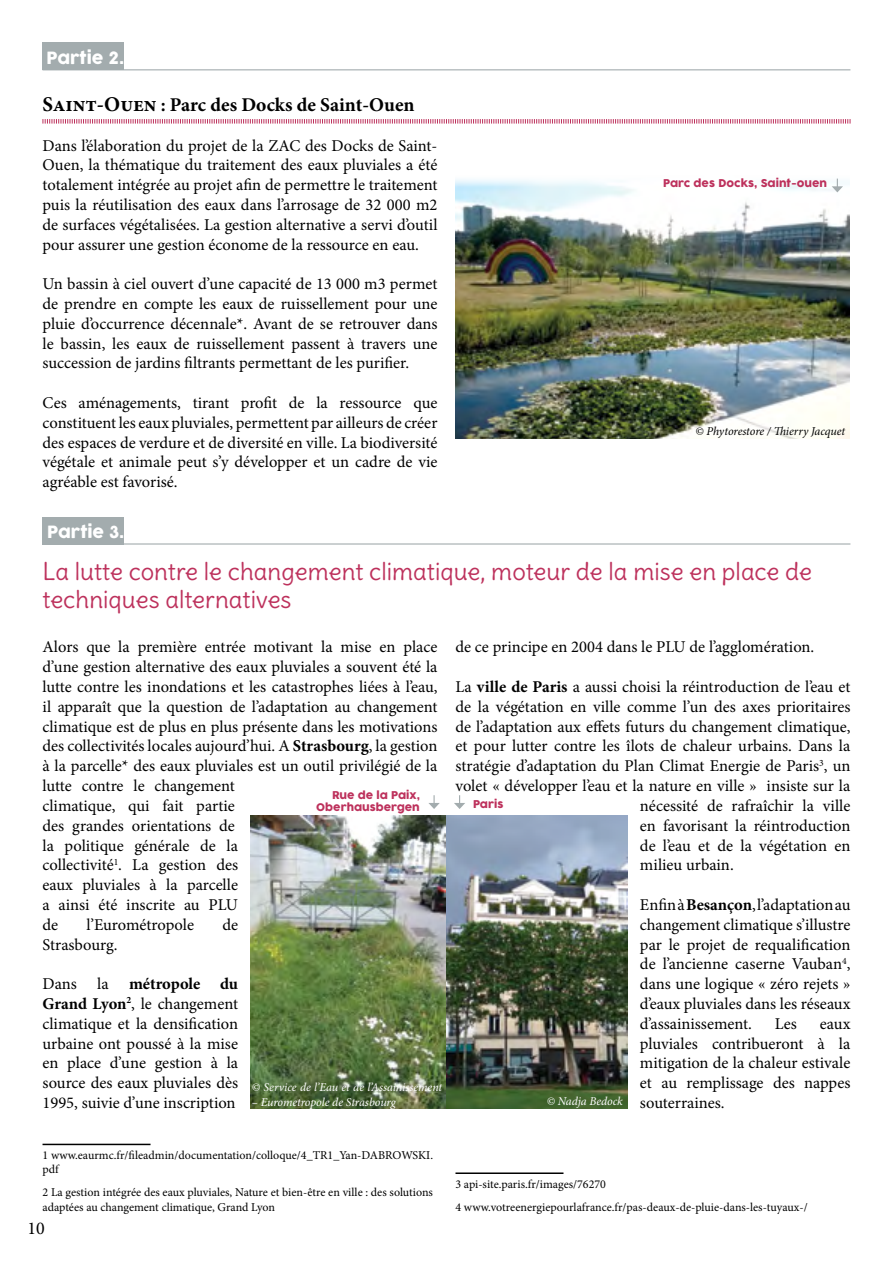
<style>
.page{position:relative;width:893px;height:1263px;background:#fff}
.page>*{position:absolute;margin:0;border:0;box-sizing:border-box;transform-origin:0 0}
.t1{font:24px/28.8px "Delius";color:#bd315c}
.t2{font:700 19.5px "Minion Pro";letter-spacing:.005em;color:#000}
.t3{font:18px "Minion Pro";color:#000}
.t4{font:16.5px/19.8px "Minion Pro";color:#000;text-align:justify}
.t5{font:16.5px "COCOGOOSE";color:#fff}
.t6{font:12px/14.4px "Minion Pro";color:#000}
.t7{font:italic 12px "Minion Pro";letter-spacing:-.005em;color:#fff}
.t8{font:italic 12px "Minion Pro";letter-spacing:-.01em;color:#000}
.t9{font:10.5px/12.6px "COCOGOOSE";color:#bd315c;text-align:right}
.s1{font-size:21px}
.s2{font-weight:700}
</style>
<div class="page">
<hr style="left:43px;top:1144px;width:108px;height:1px;background:#000">
<hr style="left:455px;top:1172px;width:108px;height:2px;background:#000">
<img style="left:251px;top:815px;width:376px;height:294px">
<img style="left:455px;top:178px;width:395px;height:260px">
<div style="left:43px;top:517px;width:81px;height:27px;background:#a3acae"></div>
<hr style="left:43px;top:543px;width:807px;height:2px;background:#a3acae">
<svg style="left:428px;top:795px;width:12px;height:14px"></svg>
<svg style="left:454px;top:795px;width:11px;height:14px"></svg>
<svg style="left:832px;top:179px;width:11px;height:13px"></svg>
<div style="left:43px;top:43px;width:81px;height:27px;background:#a3acae"></div>
<hr style="left:43px;top:69px;width:807px;height:1px;background:#a3acae">
<svg style="left:42px;top:119px;width:809px;height:5px"></svg>
<p class="t5" style="left:47px;top:45px;width:79px">Partie 2.</p>
<p class="t2" style="left:43px;top:91px;width:374px"><span class="s1">Saint-Ouen</span> : Parc des Docks de Saint-Ouen</p>
<p class="t4" style="left:43px;top:135px;width:396px">Dans l’élaboration du projet de la ZAC des Docks de Saint-Ouen, la thématique du traitement des eaux pluviales a été totalement intégrée au projet afin de permettre le traitement puis la réutilisation des eaux dans l’arrosage de 32 000 m2 de surfaces végétalisées. La gestion alternative a servi d’outil pour assurer une gestion économe de la ressource en eau.</p>
<p class="t4" style="left:43px;top:274px;width:396px">Un bassin à ciel ouvert d’une capacité de 13 000 m3 permet de prendre en compte les eaux de ruissellement pour une pluie d’occurrence décennale*. Avant de se retrouver dans le bassin, les eaux de ruissellement passent à travers une succession de jardins filtrants permettant de les purifier.</p>
<p class="t4" style="left:43px;top:393px;width:396px">Ces aménagements, tirant profit de la ressource que constituent les eaux pluviales, permettent par ailleurs de créer des espaces de verdure et de diversité en ville. La biodiversité végétale et animale peut s’y développer et un cadre de vie agréable est favorisé.</p>
<p class="t9" style="left:663px;top:177px;width:165px">Parc des Docks, Saint-ouen</p>
<p class="t8" style="left:695px;top:423px;width:151px">© Phytorestore / Thierry Jacquet</p>
<p class="t5" style="left:47px;top:519px;width:79px">Partie 3.</p>
<h1 class="t1" style="left:43px;top:557px;width:771px">La lutte contre le changement climatique, moteur de la mise en place de techniques alternatives</h1>
<p class="t4" style="left:43px;top:637px;width:396px;text-align:left">Alors que la première entrée motivant la mise en place d’une gestion alternative des eaux pluviales a souvent été la lutte contre les inondations et les catastrophes liées à l’eau, il apparaît que la question de l’adaptation au changement climatique est de plus en plus présente dans les motivations des collectivités locales aujourd’hui. A <span class="s2">Strasbourg</span>, la gestion à la parcelle* des eaux pluviales est un outil privilégié de la lutte contre le changement<br>climatique, qui fait partie<br>des grandes orientations de<br>la politique générale de la<br>collectivité<sup>1</sup>. La gestion des<br>eaux pluviales à la parcelle<br>a ainsi été inscrite au PLU<br>de</p>
<p class="t9" style="left:316px;top:788px;width:105px">Rue de la Paix,<br>Oberhausbergen</p>
<p class="t4" style="left:87px;top:915px;width:109px">l’Eurométropole</p>
<p class="t4" style="left:222px;top:915px;width:17px">de</p>
<p class="t4" style="left:43px;top:934px;width:77px">Strasbourg.</p>
<p class="t4" style="left:43px;top:974px;width:197px">Dans la <span class="s2">métropole du Grand Lyon</span><sup>2</sup>, le changement climatique et la densification urbaine ont poussé à la mise en place d’une gestion à la source des eaux pluviales dès 1995, suivie d’une inscription</p>
<p class="t6" style="left:43px;top:1148px;width:392px">1 www.eaurmc.fr/fileadmin/documentation/colloque/4_TR1_Yan-DABROWSKI. pdf</p>
<p class="t6" style="left:43px;top:1185px;width:392px">2 La gestion intégrée des eaux pluviales, Nature et bien-être en ville : des solutions adaptées au changement climatique, Grand Lyon</p>
<p class="t7" style="left:252px;top:1079px;width:192px">© Service de l’Eau et de l’Assainissement</p>
<p class="t7" style="left:252px;top:1093px;width:145px">– Eurometropole de Strasbourg</p>
<p class="t3" style="left:28px;top:1216px;width:19px">10</p>
<p class="t4" style="left:455px;top:637px;width:360px">de ce principe en 2004 dans le PLU de l’agglomération.</p>
<p class="t4" style="left:455px;top:677px;width:396px">La <span class="s2">ville de Paris</span> a aussi choisi la réintroduction de l’eau et</p>
<p class="t4" style="left:455px;top:697px;width:396px">de la végétation en ville comme l’un des axes prioritaires</p>
<p class="t4" style="left:455px;top:717px;width:396px">de l’adaptation aux effets futurs du changement climatique,</p>
<p class="t4" style="left:455px;top:736px;width:396px">et pour lutter contre les îlots de chaleur urbains. Dans la</p>
<p class="t4" style="left:455px;top:756px;width:396px">stratégie d’adaptation du Plan Climat Energie de Paris<sup>3</sup>, un</p>
<p class="t4" style="left:455px;top:776px;width:396px">volet « développer l’eau et la nature en ville » insiste sur la</p>
<p class="t4" style="left:640px;top:796px;width:212px">nécessité de rafraîchir la ville</p>
<p class="t4" style="left:640px;top:816px;width:212px">en favorisant la réintroduction</p>
<p class="t4" style="left:640px;top:835px;width:212px">de l’eau et de la végétation en</p>
<p class="t4" style="left:640px;top:855px;width:95px">milieu urbain.</p>
<p class="t4" style="left:640px;top:895px;width:212px">Enfin à <span class="s2">Besançon</span>, l’adaptation au changement climatique s’illustre par le projet de requalification de l’ancienne caserne Vauban<sup>4</sup>, dans une logique « zéro rejets » d’eaux pluviales dans les réseaux d’assainissement.</p>
<p class="t9" style="left:473px;top:798px;width:32px">Paris</p>
<p class="t4" style="left:775px;top:1014px;width:24px">Les</p>
<p class="t4" style="left:640px;top:1014px;width:212px;text-indent:180px">eaux pluviales contribueront à la mitigation de la chaleur estivale et au remplissage des nappes souterraines.</p>
<p class="t7" style="left:547px;top:1092px;width:78px">© Nadja Bedock</p>
<p class="t6" style="left:455px;top:1172px;width:354px;line-height:23px">3 api-site.paris.fr/images/76270<br>4 www.votreenergiepourlafrance.fr/pas-deaux-de-pluie-dans-les-tuyaux-/</p>
</div>
